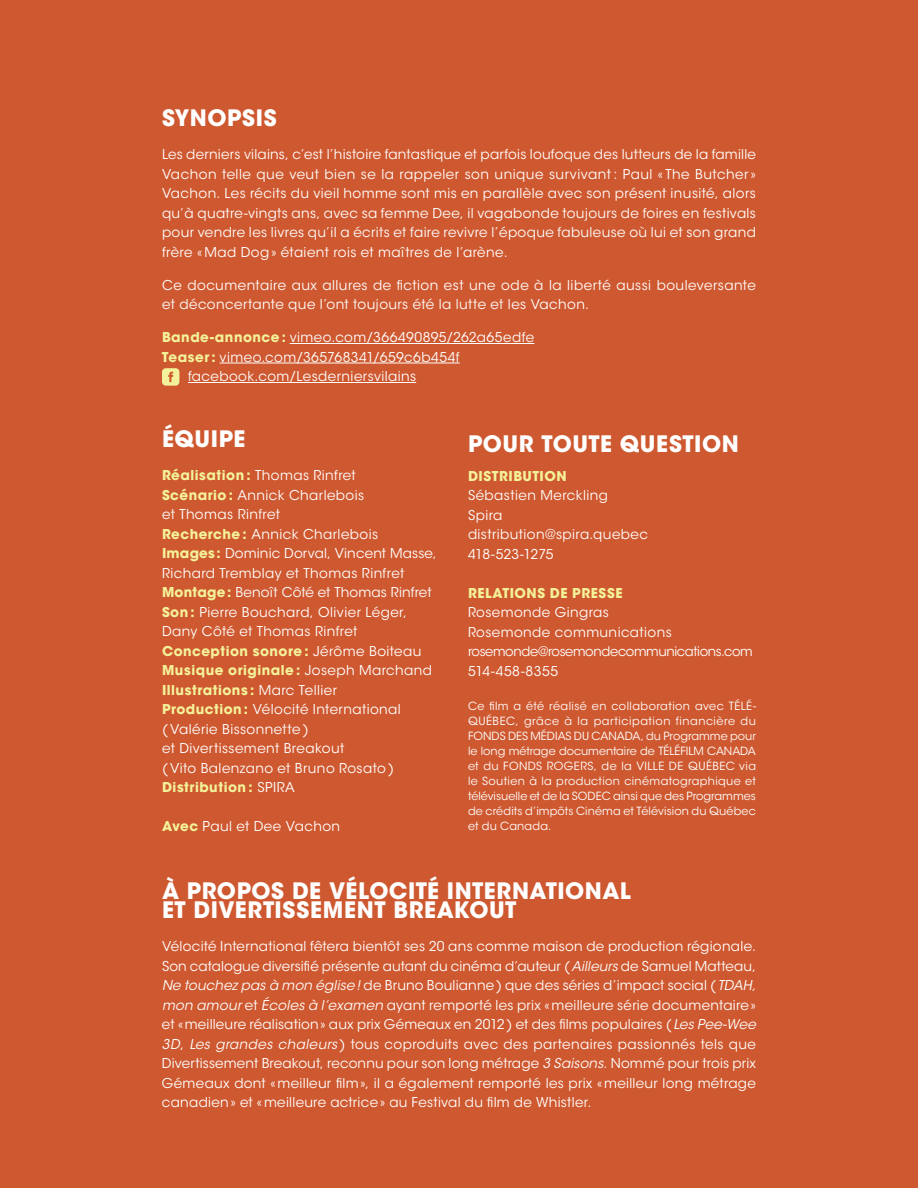
<style>
.page{position:relative;width:918px;height:1188px;background:#ce582f}
.page>*{position:absolute;margin:0;border:0;box-sizing:border-box;transform-origin:0 0}
.t1{font:700 22.5px/19.5px "ITC Avant Garde Std";letter-spacing:.025em;color:#fff}
.t2{font:13.5px/19.5px "ITC Avant Garde Std";letter-spacing:.03em;color:#fff}
.t3{font:700 13.5px "ITC Avant Garde Std";letter-spacing:.04em;color:#f4f299}
.t4{font:13.2px "ITC Avant Garde Std";letter-spacing:-.03em;color:#fff}
.t5{font:11.25px/15px "ITC Avant Garde Std";letter-spacing:.01em;color:#fff;text-align:justify}
.s1{font-weight:700;color:#f4f299}
.s2{font-style:italic}
</style>
<div class="page">
<hr style="left:290px;top:343px;width:244px;height:1px;background:#fff">
<hr style="left:220px;top:363px;width:240px;height:1px;background:#fff">
<hr style="left:188px;top:382px;width:228px;height:1px;background:#fff">
<svg style="left:162px;top:368px;width:17px;height:18px"></svg>
<h1 class="t1" style="left:162px;top:108px;width:116px">SYNOPSIS</h1>
<p class="t2" style="left:162px;top:145px;width:596px;text-align:justify">Les derniers vilains, c’est l’histoire fantastique et parfois loufoque des lutteurs de la famille Vachon telle que veut bien se la rappeler son unique survivant : Paul « The Butcher» Vachon. Les récits du vieil homme sont mis en parallèle avec son présent inusité, alors qu’à quatre-vingts ans, avec sa femme Dee, il vagabonde toujours de foires en festivals pour vendre les livres qu’il a écrits et faire revivre l’époque fabuleuse où lui et son grand frère « Mad Dog» étaient rois et maîtres de l’arène.</p>
<p class="t2" style="left:162px;top:275px;width:595px">Ce documentaire aux allures de fiction est une ode à la liberté aussi bouleversante et déconcertante que l’ont toujours été la lutte et les Vachon.</p>
<p class="t2" style="left:162px;top:328px;width:374px"><span class="s1">Bande-annonce :</span> vimeo.com/366490895/262a65edfe</p>
<p class="t2" style="left:162px;top:347px;width:299px"><span class="s1">Teaser:</span> vimeo.com/365768341/659c6b454f</p>
<p class="t2" style="left:188px;top:367px;width:230px">facebook.com/Lesderniersvilains</p>
<h1 class="t1" style="left:162px;top:429px;width:85px">ÉQUIPE</h1>
<p class="t2" style="left:162px;top:466px;width:276px"><span class="s1">Réalisation :</span> Thomas Rinfret<br><span class="s1">Scénario:</span> Annick Charlebois<br>et Thomas Rinfret<br><span class="s1">Recherche :</span> Annick Charlebois<br><span class="s1">Images:</span> Dominic Dorval, Vincent Masse,<br>Richard Tremblay et Thomas Rinfret<br><span class="s1">Montage:</span> Benoît Côté et Thomas Rinfret<br><span class="s1">Son :</span> Pierre Bouchard, Olivier Léger,<br>Dany Côté et Thomas Rinfret<br><span class="s1">Conception sonore :</span> Jérôme Boiteau<br><span class="s1">Musique originale :</span> Joseph Marchand<br><span class="s1">Illustrations :</span> Marc Tellier<br><span class="s1">Production :</span> Vélocité International (Valérie Bissonnette )<br>et Divertissement Breakout<br>(Vito Balenzano et Bruno Rosato )<br><span class="s1">Distribution :</span> SPIRA</p>
<p class="t2" style="left:162px;top:817px;width:180px"><span class="s1">Avec</span> Paul et Dee Vachon</p>
<h1 class="t1" style="left:468px;top:434px;width:272px">POUR TOUTE QUESTION</h1>
<p class="t3" style="left:468px;top:467px;width:100px">DISTRIBUTION</p>
<p class="t2" style="left:468px;top:486px;width:182px">Sébastien Merckling<br>Spira distribution@spira.quebec<br>418-523-1275</p>
<p class="t3" style="left:468px;top:584px;width:156px">RELATIONS DE PRESSE</p>
<p class="t2" style="left:468px;top:603px;width:205px">Rosemonde Gingras<br>Rosemonde communications</p>
<p class="t4" style="left:468px;top:644px;width:286px">rosemonde@rosemondecommunications.com</p>
<p class="t2" style="left:468px;top:661px;width:92px">514-458-8355</p>
<p class="t5" style="left:468px;top:699px;width:290px">Ce film a été réalisé en collaboration avec TÉLÉ-QUÉBEC, grâce à la participation financière du FONDS DES MÉDIAS DU CANADA, du Programme pour le long métrage documentaire de TÉLÉFILM CANADA et du FONDS ROGERS, de la VILLE DE QUÉBEC via le Soutien à la production cinématographique et télévisuelle et de la SODEC ainsi que des Programmes de crédits d’impôts Cinéma et Télévision du Québec et du Canada.</p>
<h1 class="t1" style="left:162px;top:881px;width:470px">À PROPOS DE VÉLOCITÉ INTERNATIONAL<br>ET DIVERTISSEMENT BREAKOUT</h1>
<p class="t2" style="left:162px;top:937px;width:596px;text-align:justify">Vélocité International fêtera bientôt ses 20 ans comme maison de production régionale.<br>Son catalogue diversifié présente autant du cinéma d’auteur (<span class="s2">Ailleurs</span> de Samuel Matteau, <span class="s2">Ne touchez pas à mon église!</span> de Bruno Boulianne) que des séries d’impact social ( <span class="s2">TDAH, mon amour</span> et <span class="s2">Écoles à l’examen</span> ayant remporté les prix «meilleure série documentaire» et «meilleure réalisation» aux prix Gémeaux en 2012) et des films populaires ( <span class="s2">Les Pee-Wee 3D</span>, <span class="s2">Les grandes chaleurs</span> ) tous coproduits avec des partenaires passionnés tels que Divertissement Breakout, reconnu pour son long métrage <span class="s2">3 Saisons</span>. Nommé pour trois prix Gémeaux dont «meilleur film», il a également remporté les prix «meilleur long métrage canadien» et «meilleure actrice» au Festival du film de Whistler.</p>
</div>
